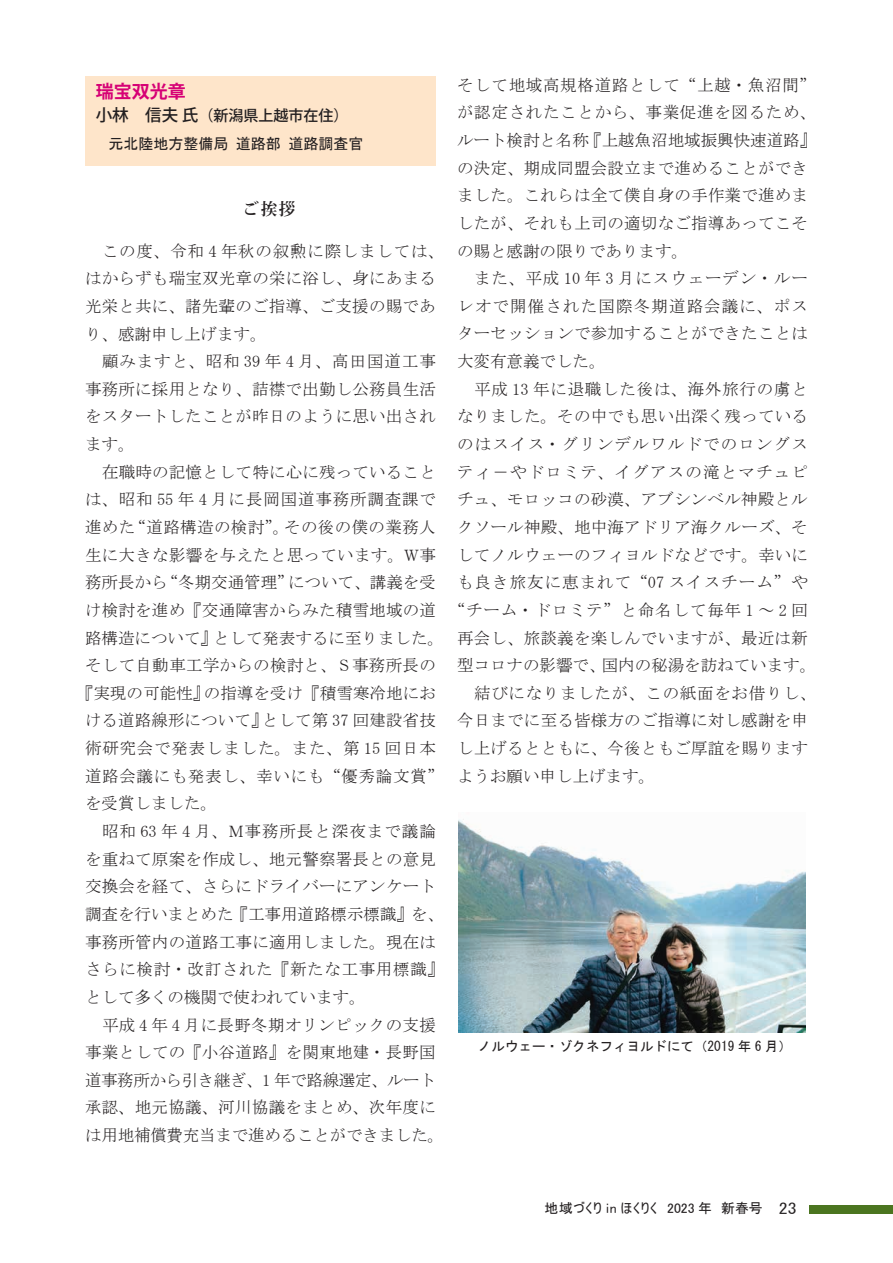
<style>
.page{position:relative;width:893px;height:1263px;background:#fff}
.page>*{position:absolute;margin:0;border:0;box-sizing:border-box;transform-origin:0 0}
.t1{font:700 18px "Koz Go Pro";color:#d60175}
.t2{font:16.5px/27.6px "MS Mincho";letter-spacing:.015em;color:#231f20}
.t3{font:16.5px "MS Mincho";letter-spacing:.045em;color:#231f20}
.t4{font:16.5px "MS Mincho";letter-spacing:.05em;color:#231f20}
.t5{font:16.5px "MS Mincho";letter-spacing:.04em;color:#231f20}
.t6{font:16.5px "MS Mincho";letter-spacing:.06em;color:#231f20}
.t7{font:16.5px "MS Mincho";letter-spacing:.07em;color:#231f20}
.t8{font:16.5px "MS Mincho";letter-spacing:-.025em;color:#231f20}
.t9{font:16.5px "MS Mincho";letter-spacing:-.01em;color:#231f20}
.t10{font:700 16.5px "Koz Min Pro";color:#231f20}
.t11{font:500 15px "Koz Go Pro";color:#231f20}
.t12{font:15px "MS Gothic";color:#231f20}
.t13{font:13.8px "MS UI Gothic";letter-spacing:.05em;color:#231f20}
.t14{font:13.5px "MS Gothic";color:#231f20}
.s1{font-size:16.5px}
.s2{font-family:"MS Gothic";font-size:14.85px}
</style>
<div class="page">
<div style="left:809px;top:1205px;width:84px;height:9px;background:#4b7520"></div>
<div style="left:85px;top:76px;width:351px;height:90px;background:#fee5ca"></div>
<img style="left:458px;top:819px;width:347px;height:214px">
<p class="t1" style="left:96px;top:80px;width:92px">瑞宝双光章</p>
<p class="t11" style="left:96px;top:106px;width:254px"><span class="s1">小林　信夫 氏</span>（新潟県上越市在住）</p>
<p class="t12" style="left:108px;top:136px;width:256px">元北陸地方整備局 道路部 道路調査官</p>
<p class="t10" style="left:243px;top:197px;width:54px">ご挨拶</p>
<p class="t2" style="left:85px;top:237px;width:361px;text-indent:17px">この度、令和 4 年秋の叙勲に際しましては、はからずも瑞宝双光章の栄に浴し、身にあまる光栄と共に、諸先輩のご指導、ご支援の賜であり、感謝申し上げます。</p>
<p class="t2" style="left:85px;top:347px;width:352px;text-align:justify;text-indent:17px">顧みますと、昭和 39 年 4 月、高田国道工事事務所に採用となり、詰襟で出勤し公務員生活をスタートしたことが昨日のように思い出されます。</p>
<p class="t2" style="left:102px;top:458px;width:335px">在職時の記憶として特に心に残っていること</p>
<p class="t4" style="left:85px;top:491px;width:352px">は、昭和 55 年 4 月に長岡国道事務所調査課で</p>
<p class="t2" style="left:85px;top:513px;width:352px">進めた“道路構造の検討”。その後の僕の業務人</p>
<p class="t2" style="left:85px;top:541px;width:352px">生に大きな影響を与えたと思っています。Ｗ事</p>
<p class="t2" style="left:85px;top:568px;width:352px">務所長から“冬期交通管理”について、講義を受</p>
<p class="t2" style="left:85px;top:596px;width:352px">け検討を進め『交通障害からみた積雪地域の道</p>
<p class="t2" style="left:85px;top:624px;width:361px">路構造について』として発表するに至りました。</p>
<p class="t2" style="left:85px;top:651px;width:352px">そして自動車工学からの検討と、Ｓ事務所長の</p>
<p class="t2" style="left:77px;top:679px;width:361px">『実現の可能性』の指導を受け『積雪寒冷地にお</p>
<p class="t2" style="left:85px;top:707px;width:352px">ける道路線形について』として第 37 回建設省技</p>
<p class="t4" style="left:85px;top:740px;width:352px">術研究会で発表しました。また、第 15 回日本</p>
<p class="t5" style="left:85px;top:767px;width:360px">道路会議にも発表し、幸いにも“優秀論文賞”</p>
<p class="t2" style="left:85px;top:790px;width:133px">を受賞しました。</p>
<p class="t6" style="left:102px;top:823px;width:335px">昭和 63 年 4 月、Ｍ事務所長と深夜まで議論</p>
<p class="t2" style="left:85px;top:845px;width:352px">を重ねて原案を作成し、地元警察署長との意見</p>
<p class="t2" style="left:85px;top:872px;width:352px">交換会を経て、さらにドライバーにアンケート</p>
<p class="t2" style="left:85px;top:900px;width:361px">調査を行いまとめた『工事用道路標示標識』を、</p>
<p class="t2" style="left:85px;top:928px;width:352px">事務所管内の道路工事に適用しました。現在は</p>
<p class="t5" style="left:85px;top:961px;width:360px">さらに検討・改訂された『新たな工事用標識』</p>
<p class="t2" style="left:85px;top:983px;width:282px">として多くの機関で使われています。</p>
<p class="t2" style="left:102px;top:1011px;width:335px">平成 4 年 4 月に長野冬期オリンピックの支援</p>
<p class="t2" style="left:85px;top:1038px;width:352px">事業としての『小谷道路』を関東地建・長野国</p>
<p class="t8" style="left:85px;top:1072px;width:352px">道事務所から引き継ぎ、1 年で路線選定、ルート</p>
<p class="t2" style="left:85px;top:1094px;width:352px">承認、地元協議、河川協議をまとめ、次年度に</p>
<p class="t9" style="left:85px;top:1127px;width:360px">は用地補償費充当まで進めることができました。</p>
<p class="t2" style="left:457px;top:71px;width:361px">そして地域高規格道路として“上越・魚沼間”が認定されたことから、事業促進を図るため、ルート検討と名称『上越魚沼地域振興快速道路』の決定、期成同盟会設立まで進めることができました。これらは全て僕自身の手作業で進めましたが、それも上司の適切なご指導あってこその賜と感謝の限りであります。</p>
<p class="t2" style="left:457px;top:264px;width:352px;text-align:justify;text-indent:17px">また、平成 10 年 3 月にスウェーデン・ルーレオで開催された国際冬期道路会議に、ポスターセッションで参加することができたことは大変有意義でした。</p>
<p class="t3" style="left:474px;top:381px;width:335px">平成 13 年に退職した後は、海外旅行の虜と</p>
<p class="t2" style="left:457px;top:403px;width:352px">なりました。その中でも思い出深く残っている</p>
<p class="t7" style="left:457px;top:436px;width:352px">のはスイス・グリンデルワルドでのロングス</p>
<p class="t7" style="left:457px;top:463px;width:352px">ティ－やドロミテ、イグアスの滝とマチュピ</p>
<p class="t2" style="left:457px;top:486px;width:352px">チュ、モロッコの砂漠、アブシンベル神殿とル</p>
<p class="t2" style="left:457px;top:513px;width:352px">クソール神殿、地中海アドリア海クルーズ、そ</p>
<p class="t2" style="left:457px;top:541px;width:352px">してノルウェーのフィヨルドなどです。幸いに</p>
<p class="t6" style="left:457px;top:574px;width:352px">も良き旅友に恵まれて“07 スイスチーム”や</p>
<p class="t3" style="left:449px;top:602px;width:361px">“チーム・ドロミテ”と命名して毎年 1 ～ 2 回</p>
<p class="t2" style="left:457px;top:624px;width:352px">再会し、旅談義を楽しんでいますが、最近は新</p>
<p class="t2" style="left:457px;top:651px;width:361px">型コロナの影響で、国内の秘湯を訪ねています。</p>
<p class="t3" style="left:474px;top:685px;width:344px">結びになりましたが、この紙面をお借りし、</p>
<p class="t2" style="left:457px;top:707px;width:352px">今日までに至る皆様方のご指導に対し感謝を申</p>
<p class="t2" style="left:457px;top:734px;width:352px">し上げるとともに、今後ともご厚誼を賜ります</p>
<p class="t2" style="left:457px;top:762px;width:199px">ようお願い申し上げます。</p>
<p class="t14" style="left:478px;top:1039px;width:315px">ノルウェー・ゾクネフィヨルドにて（2019 年 6 月）</p>
<p class="t13" style="left:545px;top:1201px;width:254px">地域づくり in ほくりく　2023 年　新春号 <span class="s2">23</span></p>
</div>
